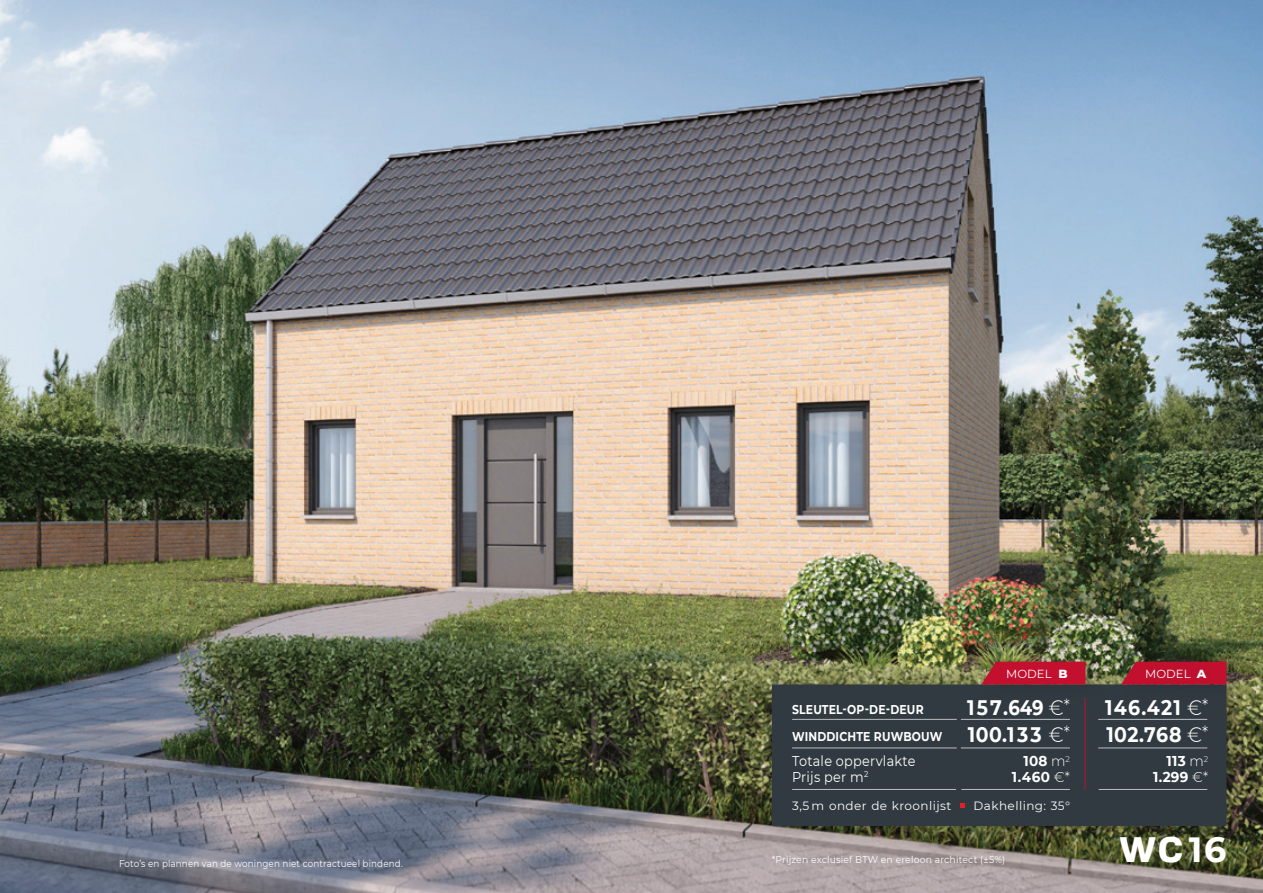
<style>
.page{position:relative;width:1263px;height:893px;background:#fff}
.page>*{position:absolute;margin:0;border:0;box-sizing:border-box;transform-origin:0 0}
.t1{font:700 47.1px "Familiar Pro";color:#fff}
.t2{font:700 34.95px "Montserrat";color:#fff}
.t3{font:700 21px/27px "Montserrat";letter-spacing:.07em;color:#fff;scale:.9 1}
.t4{font:700 21px/27px "Montserrat";letter-spacing:.05em;color:#fff;scale:.9 1}
.t5{font:14.25px/15.9px "Montserrat";letter-spacing:.02em;color:#fff;scale:.9 1}
.t6{font:700 14.25px/15.9px "Montserrat";letter-spacing:.02em;color:#fff;text-align:right;scale:.95 1}
.t7{font:700 12.75px/27px "Montserrat";letter-spacing:.015em;color:#fff;scale:.85 1}
.t8{font:12px "Montserrat";letter-spacing:.035em;color:#fff}
.t9{font:11.7px "Montserrat";color:#fff}
.t10{font:9.75px "Montserrat";letter-spacing:.015em;color:#fff;scale:.9 1}
.t11{font:9.75px "Montserrat";letter-spacing:.015em;color:#fff;scale:.95 1}
.s1{font-weight:800;font-size:12px}
.s2{font-weight:300}
.s3{font-weight:300;font-size:18px}
</style>
<div class="page">
<img style="left:0;top:0;width:1263px;height:893px">
<div style="left:765px;top:670px;width:484px;height:171px;background:#231f20;opacity:.24"></div>
<div style="left:772px;top:684px;width:454px;height:142px;background:#303a40"></div>
<hr style="left:792px;top:719px;width:165px;height:1px;background:#bcbdc0">
<hr style="left:792px;top:748px;width:165px;height:1px;background:#bcbdc0">
<hr style="left:792px;top:789px;width:164px;height:1px;background:#bcbdc0">
<div style="left:977px;top:647px;width:131px;height:52px;background:#231f20;opacity:.24"></div>
<svg style="left:981px;top:662px;width:104px;height:22px;background:#bd1831"></svg>
<div style="left:1118px;top:647px;width:131px;height:52px;background:#231f20;opacity:.24"></div>
<svg style="left:1121px;top:662px;width:20px;height:22px"></svg>
<hr style="left:1085px;top:698px;width:1px;height:92px;background:#c3102f">
<hr style="left:1098px;top:719px;width:109px;height:1px;background:#bcbdc0">
<hr style="left:1098px;top:748px;width:109px;height:1px;background:#bcbdc0">
<hr style="left:1099px;top:789px;width:108px;height:1px;background:#bcbdc0">
<hr style="left:961px;top:719px;width:109px;height:1px;background:#bcbdc0">
<hr style="left:961px;top:748px;width:109px;height:1px;background:#bcbdc0">
<hr style="left:961px;top:789px;width:109px;height:1px;background:#bcbdc0">
<svg style="left:960px;top:803px;width:5px;height:5px"></svg>
<div style="left:1141px;top:655px;width:87px;height:37px;background:#231f20;opacity:.24"></div>
<p class="t10" style="left:119px;top:859px;width:317px">Foto’s en plannen van de woningen niet contractueel bindend.</p>
<h3 class="t7" style="left:792px;top:695px;width:178px">SLEUTEL-OP-DE-DEUR<br>WINDDICHTE RUWBOUW</h3>
<h3 class="t5" style="left:792px;top:754px;width:138px">Totale oppervlakte<br>Prijs per m<sup>2</sup></h3>
<p class="t9" style="left:1006px;top:669px;width:63px">MODEL <span class="s1">B</span></p>
<h3 class="t3" style="left:967px;top:695px;width:116px">157.649 <span class="s2">€</span><span class="s3">*<br></span>100.133 <span class="s2">€</span><span class="s3">*</span></h3>
<h3 class="t6" style="left:1012px;top:753px;width:63px">108 <span class="s2">m</span><sup>2<br></sup>1.460 <span class="s2">€*</span></h3>
<p class="t8" style="left:792px;top:797px;width:161px">3,5 m onder de kroonlijst</p>
<p class="t8" style="left:973px;top:801px;width:98px">Dakhelling: 35°</p>
<p class="t11" style="left:772px;top:855px;width:247px">*Prijzen exclusief BTW en ereloon architect (±5%)</p>
<p class="t9" style="left:1145px;top:669px;width:63px">MODEL <span class="s1">A</span></p>
<h3 class="t4" style="left:1105px;top:695px;width:116px">146.421 <span class="s2">€</span><span class="s3">*<br></span>102.768 <span class="s2">€</span><span class="s3">*</span></h3>
<h3 class="t6" style="left:1153px;top:753px;width:60px">113 <span class="s2">m</span><sup>2<br></sup>1.299 <span class="s2">€*</span></h3>
<h1 class="t1" style="left:1095px;top:818px;width:66px">wc</h1>
<h1 class="t1" style="left:1119px;top:818px;width:66px">wc</h1>
<h2 class="t2" style="left:1189px;top:825px;width:39px">16</h2>
</div>
